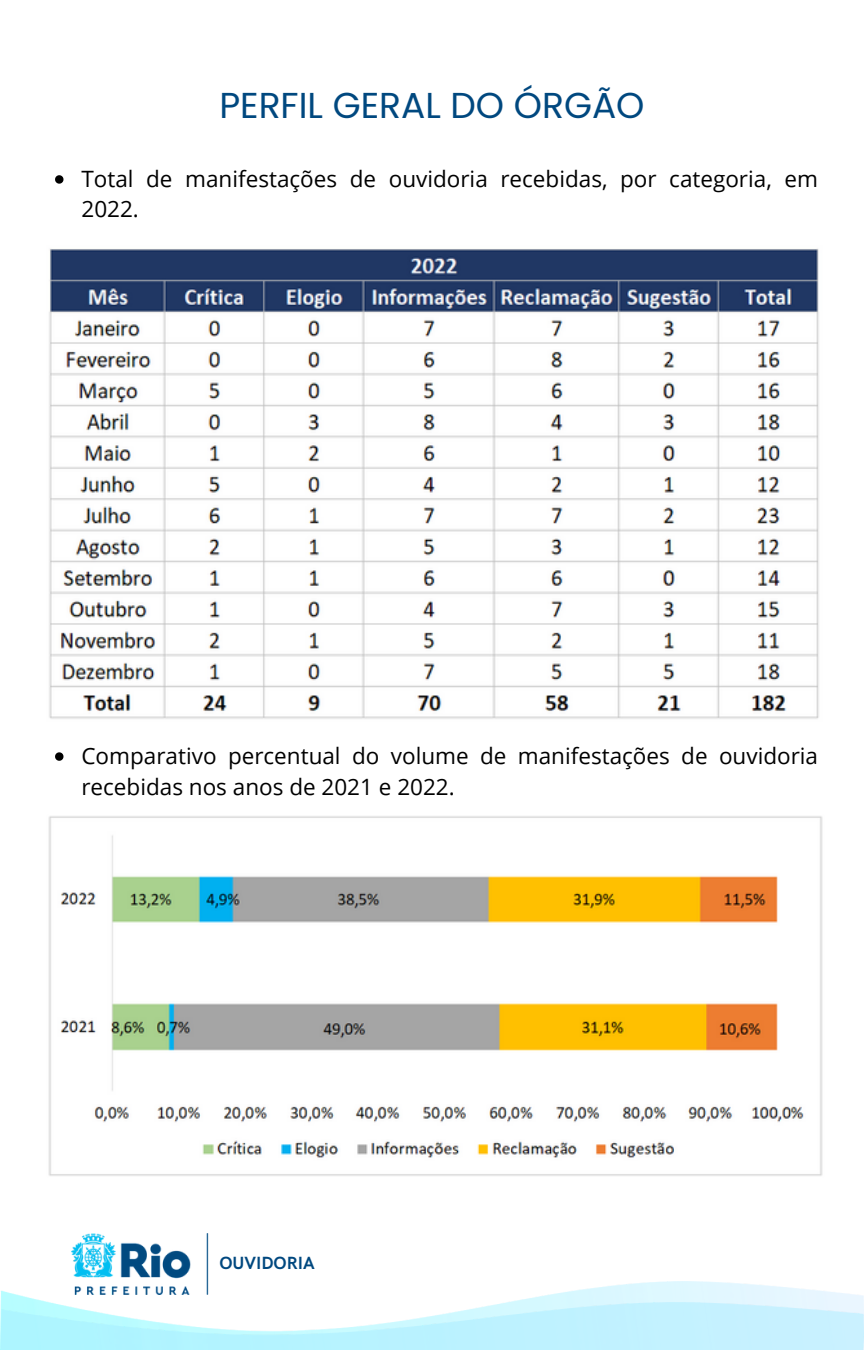
<style>
.page{position:relative;width:864px;height:1350px;background:#fff}
.page>*{position:absolute;margin:0;border:0;box-sizing:border-box;transform-origin:0 0}
.t1{font:36px "Poppins";color:#00487f}
.t2{font:22.5px/30.4px "Open Sans";color:#000}
.t3{font:700 17.78px "HK Grotesk";color:#00487f}
</style>
<div class="page">
<img style="left:71px;top:1234px;width:138px;height:48px">
<img style="left:0;top:1282px;width:863px;height:20px">
<svg style="left:55px;top:175px;width:8px;height:9px"></svg>
<svg style="left:55px;top:752px;width:8px;height:9px"></svg>
<img style="left:49px;top:248px;width:770px;height:471px">
<img style="left:48px;top:816px;width:775px;height:360px">
<h1 class="t1" style="left:219px;top:80px;width:427px">PERFIL GERAL DO ÓRGÃO</h1>
<p class="t2" style="left:81px;top:163px;width:738px">Total de manifestações de ouvidoria recebidas, por categoria, em<br>2022.</p>
<p class="t2" style="left:81px;top:740px;width:738px">Comparativo percentual do volume de manifestações de ouvidoria recebidas nos anos de 2021 e 2022.</p>
<p class="t3" style="left:219px;top:1253px;width:97px">OUVIDORIA</p>
</div>
